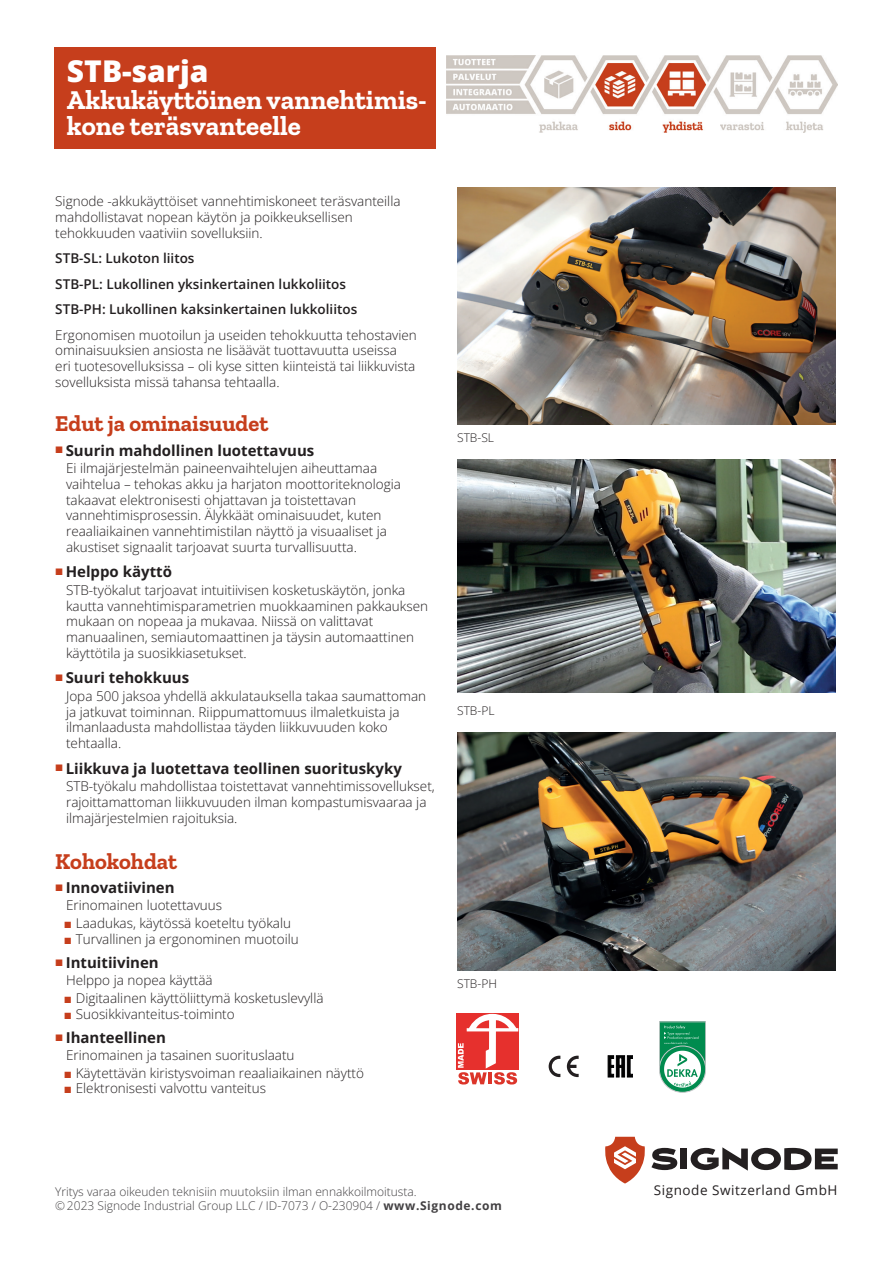
<style>
.page{position:relative;width:893px;height:1263px;background:#fff}
.page>*{position:absolute;margin:0;border:0;box-sizing:border-box;transform-origin:0 0}
.t1{font:800 30px "Open Sans";color:#fff}
.t2{font:700 27px/25.5px "Zilla Slab";color:#fff}
.t3{font:700 22.5px "Zilla Slab";color:#c63e1c}
.t4{font:700 15px "Open Sans";color:#231f20}
.t5{font:300 13.5px/15.8px "Open Sans";color:#231f20}
.t6{font:600 13.5px/25.5px "Open Sans";color:#231f20}
.t7{font:13.5px "Open Sans";letter-spacing:.04em;color:#231f20}
.t8{font:300 12px "Open Sans";color:#424042}
.t9{font:300 12px "Open Sans";color:#231f20}
.s1{font-family:"Arial";font-weight:400;color:#c63e1c}
.s2{font-weight:700}
</style>
<div class="page">
<img style="left:457px;top:732px;width:379px;height:238px">
<img style="left:457px;top:460px;width:379px;height:232px">
<img style="left:457px;top:187px;width:379px;height:238px">
<div style="left:54px;top:47px;width:382px;height:102px;background:#c63e1c"></div>
<svg style="left:456px;top:1013px;width:63px;height:56px"></svg>
<svg style="left:458px;top:1013px;width:60px;height:71px"></svg>
<svg style="left:549px;top:1056px;width:30px;height:21px"></svg>
<svg style="left:608px;top:1055px;width:25px;height:22px"></svg>
<svg style="left:659px;top:1046px;width:47px;height:46px"></svg>
<svg style="left:659px;top:1021px;width:47px;height:66px"></svg>
<svg style="left:605px;top:1137px;width:40px;height:46px"></svg>
<svg style="left:651px;top:1148px;width:26px;height:22px"></svg>
<div style="left:681px;top:1148px;width:6px;height:21px;background:#231f20"></div>
<svg style="left:691px;top:1147px;width:147px;height:23px"></svg>
<img style="left:446px;top:56px;width:392px;height:77px">
<h1 class="t1" style="left:67px;top:50px;width:143px">STB-sarja</h1>
<h2 class="t2" style="left:67px;top:88px;width:361px">Akkukäyttöinen vannehtimis&shy;kone teräsvanteelle</h2>
<p class="t5" style="left:55px;top:193px;width:347px">Signode -akkukäyttöiset vannehtimiskoneet teräsvanteilla mahdollistavat nopean käytön ja poikkeuksellisen tehokkuuden vaativiin sovelluksiin.</p>
<p class="t6" style="left:55px;top:245px;width:303px">STB-SL: Lukoton liitos<br>STB-PL: Lukollinen yksinkertainen lukkoliitos<br>STB-PH: Lukollinen kaksinkertainen lukkoliitos</p>
<p class="t5" style="left:55px;top:326px;width:363px">Ergonomisen muotoilun ja useiden tehokkuutta tehostavien ominaisuuksien ansiosta ne lisäävät tuottavuutta useissa<br>eri tuotesovelluksissa – oli kyse sitten kiinteistä tai liikkuvista sovelluksista missä tahansa tehtaalla.</p>
<h3 class="t3" style="left:55px;top:411px;width:215px">Edut ja ominaisuudet</h3>
<p class="t4" style="left:66px;top:440px;width:250px">Suurin mahdollinen luotettavuus</p>
<p class="t5" style="left:66px;top:460px;width:336px">Ei ilmajärjestelmän paineenvaihtelujen aiheuttamaa vaihtelua – tehokas akku ja harjaton moottoriteknologia takaavat elektronisesti ohjattavan ja toistettavan vannehtimisprosessin. Älykkäät ominaisuudet, kuten reaaliaikainen vannehtimistilan näyttö ja visuaaliset ja akustiset signaalit tarjoavat suurta turvallisuutta.</p>
<p class="t4" style="left:66px;top:562px;width:108px">Helppo käyttö</p>
<p class="t5" style="left:66px;top:582px;width:364px">STB-työkalut tarjoavat intuitiivisen kosketuskäytön, jonka kautta vannehtimisparametrien muokkaaminen pakkauksen mukaan on nopeaa ja mukavaa. Niissä on valittavat manuaalinen, semiautomaattinen ja täysin automaattinen käyttötila ja suosikkiasetukset.</p>
<p class="t4" style="left:66px;top:668px;width:125px">Suuri tehokkuus</p>
<p class="t5" style="left:66px;top:688px;width:362px">Jopa 500 jaksoa yhdellä akkulatauksella takaa saumattoman ja jatkuvat toiminnan. Riippumattomuus ilmaletkuista ja ilmanlaadusta mahdollistaa täyden liikkuvuuden koko tehtaalla.</p>
<p class="t4" style="left:66px;top:758px;width:338px">Liikkuva ja luotettava teollinen suorituskyky</p>
<p class="t5" style="left:66px;top:778px;width:370px">STB-työkalu mahdollistaa toistettavat vannehtimissovellukset, rajoittamattoman liikkuvuuden ilman kompastumisvaaraa ja ilmajärjestelmien rajoituksia.</p>
<h3 class="t3" style="left:55px;top:848px;width:123px">Kohokohdat</h3>
<p class="t4" style="left:66px;top:877px;width:110px">Innovatiivinen</p>
<p class="t5" style="left:66px;top:897px;width:158px">Erinomainen luotettavuus</p>
<p class="t5" style="left:64px;top:914px;width:229px"><span class="s1">■</span> Laadukas, käytössä koeteltu työkalu</p>
<p class="t5" style="left:64px;top:931px;width:236px"><span class="s1">■</span> Turvallinen ja ergonominen muotoilu</p>
<p class="t4" style="left:66px;top:952px;width:95px">Intuitiivinen</p>
<p class="t5" style="left:66px;top:972px;width:148px">Helppo ja nopea käyttää</p>
<p class="t5" style="left:64px;top:989px;width:261px"><span class="s1">■</span> Digitaalinen käyttöliittymä kosketuslevyllä</p>
<p class="t5" style="left:64px;top:1006px;width:172px"><span class="s1">■</span> Suosikkivanteitus-toiminto</p>
<p class="t4" style="left:66px;top:1027px;width:102px">Ihanteellinen</p>
<p class="t5" style="left:66px;top:1047px;width:230px">Erinomainen ja tasainen suorituslaatu</p>
<p class="t5" style="left:64px;top:1064px;width:302px"><span class="s1">■</span> Käytettävän kiristysvoiman reaaliaikainen näyttö</p>
<p class="t5" style="left:64px;top:1080px;width:204px"><span class="s1">■</span> Elektronisesti valvottu vanteitus</p>
<p class="t9" style="left:457px;top:429px;width:38px">STB-SL</p>
<p class="t9" style="left:457px;top:702px;width:39px">STB-PL</p>
<p class="t9" style="left:457px;top:975px;width:41px">STB-PH</p>
<p class="t8" style="left:55px;top:1183px;width:363px">Yritys varaa oikeuden teknisiin muutoksiin ilman ennakkoilmoitusta.</p>
<p class="t7" style="left:654px;top:1180px;width:185px">Signode Switzerland GmbH</p>
<p class="t8" style="left:55px;top:1197px;width:448px">© 2023 Signode Industrial Group LLC / ID-7073 / O-230904 / <span class="s2">www.Signode.com</span></p>
</div>
